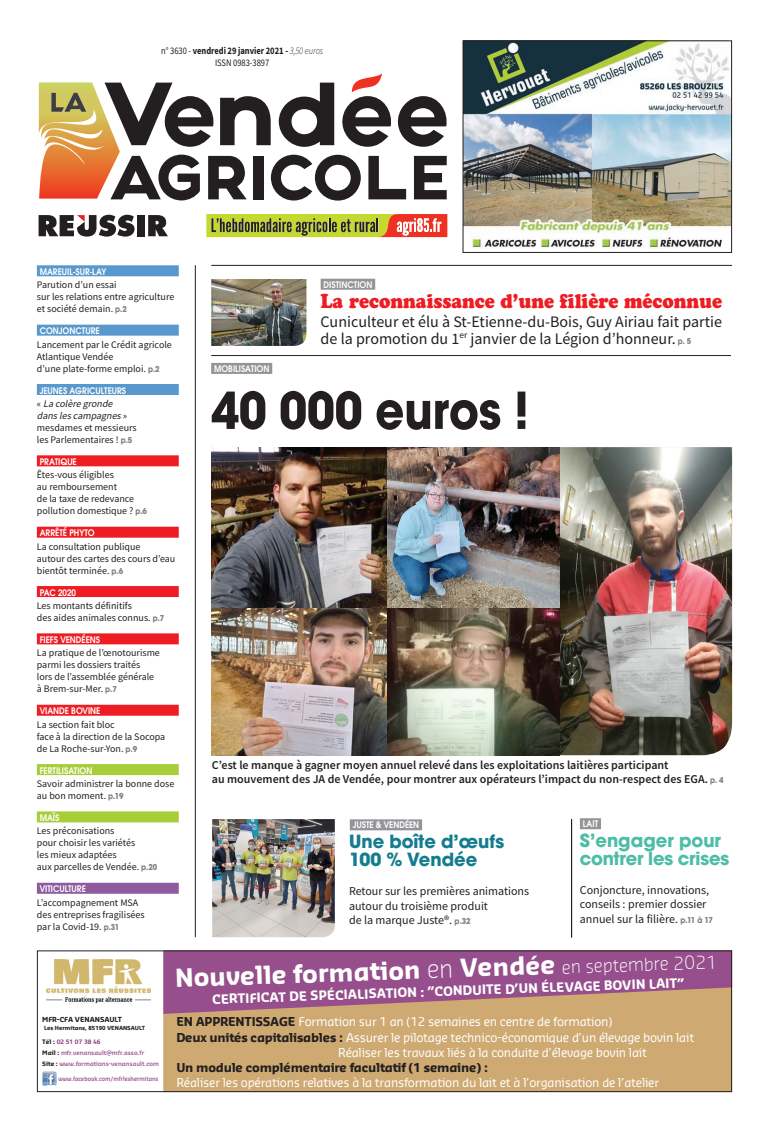
<style>
.page{position:relative;width:769px;height:1134px;background:#fff}
.page>*{position:absolute;margin:0;border:0;box-sizing:border-box;transform-origin:0 0}
.t1{font:700 56px "Avant Garde Gothic Itc T";color:#231f20;scale:.9 1}
.t2{font:700 24.3px "Sansa";color:#fff}
.t3{font:20px "Cooper Black Std";color:#ee1d23;scale:.9 1}
.t4{font:700 20px/18px "Avant Garde Gothic Itc T";letter-spacing:-.01em;color:#4dbea5}
.t5{font:700 20px/18px "Avant Garde Gothic Itc T";color:#137d8f}
.t6{font:16px/16.5px "Source Sans Pro";color:#231f20}
.t7{font:700 12.6px "Sansa";color:#fff}
.t8{font:12px "Sansa";letter-spacing:-.02em;color:#fff}
.t9{font:600 12px/14px "Source Sans Pro";color:#231f20}
.t10{font:12px/14.4px "Source Sans Pro";color:#231f20}
.t11{font:700 12px "Sansa";letter-spacing:-.02em;color:#231f20}
.t12{font:10px/12px "Source Sans Pro";color:#231f20}
.t13{font:600 10px "Avant Garde Gothic Itc T";color:#fff;scale:.9 1}
.t14{font:700 10px/12px "Source Sans Pro";letter-spacing:-.005em;color:#231f20;text-align:center;scale:.85 1}
.t15{font:700 6.8px "Sansa";color:#231f20}
.t16{font:600 6px/11px "Sansa";color:#964f8c}
.t17{font:600 6px "Sansa";color:#964f8c;scale:.9 1}
.t18{font:700 5.5px "Sansa";color:#231f20}
.s1{font-weight:400}
.s2{font-weight:300;font-style:italic}
.s3{font-family:"Avant Garde Gothic Itc T";font-weight:700;font-size:9px;color:#808285}
.s4{font-style:italic}
.s5{font-weight:700;color:#231f20}
.s6{font-weight:700}
.s7{font-weight:300}
.s8{font-weight:300;font-size:17.5px}
</style>
<div class="page">
<img style="left:464px;top:42px;width:265px;height:207px">
<div style="left:462px;top:40px;width:269px;height:213px;border:1px solid #231f20"></div>
<div style="left:163px;top:1014px;width:566px;height:76px;background:#ceaa72"></div>
<img style="left:46px;top:960px;width:104px;height:43px">
<svg style="left:163px;top:952px;width:566px;height:62px;background:#a26286"></svg>
<svg style="left:42px;top:1072px;width:14px;height:14px"></svg>
<div style="left:37px;top:950px;width:694px;height:142px;border:1px solid #231f20"></div>
<div style="left:37px;top:265px;width:142px;height:11px;background:#5998cd"></div>
<div style="left:37px;top:325px;width:142px;height:11px;background:#5998cd"></div>
<div style="left:37px;top:384px;width:142px;height:11px;background:#5998cd"></div>
<div style="left:37px;top:455px;width:142px;height:11px;background:#ee1d23"></div>
<div style="left:37px;top:527px;width:142px;height:11px;background:#ee1d23"></div>
<div style="left:37px;top:586px;width:142px;height:11px;background:#ee1d23"></div>
<div style="left:37px;top:633px;width:142px;height:11px;background:#ee1d23"></div>
<div style="left:37px;top:705px;width:142px;height:11px;background:#ee1d23"></div>
<div style="left:37px;top:764px;width:142px;height:11px;background:#a6ce39"></div>
<div style="left:37px;top:811px;width:142px;height:11px;background:#a6ce39"></div>
<div style="left:37px;top:883px;width:142px;height:11px;background:#8f5a9e"></div>
<hr style="left:211px;top:265px;width:520px;height:1px;background:#231f20">
<div style="left:320px;top:279px;width:55px;height:11px;background:#939598"></div>
<hr style="left:211px;top:355px;width:519px;height:1px;background:#231f20">
<hr style="left:195px;top:265px;width:1px;height:672px;background:#231f20">
<div style="left:211px;top:363px;width:61px;height:11px;background:#939598"></div>
<div style="left:137px;top:215px;width:7px;height:21px;background:#231f20"></div>
<svg style="left:148px;top:215px;width:20px;height:21px"></svg>
<svg style="left:39px;top:215px;width:95px;height:22px"></svg>
<svg style="left:39px;top:73px;width:408px;height:128px"></svg>
<svg style="left:206px;top:214px;width:241px;height:23px;background:#b39b3d"></svg>
<img style="left:211px;top:279px;width:95px;height:67px">
<img style="left:558px;top:447px;width:173px;height:308px">
<img style="left:211px;top:447px;width:347px;height:308px">
<div style="left:349px;top:819px;width:73px;height:11px;background:#939598"></div>
<img style="left:212px;top:819px;width:122px;height:118px">
<div style="left:579px;top:818px;width:21px;height:11px;background:#939598"></div>
<hr style="left:571px;top:819px;width:1px;height:118px;background:#231f20">
<p class="t14" style="left:161px;top:45px;width:192px"><span class="s1">n° 3630 -</span> vendredi 29 janvier 2021 - <span class="s2">3,50 euros<br></span><span class="s1">ISSN 0983-3897</span></p>
<p class="t13" style="left:40px;top:266px;width:76px">MAREUIL-SUR-LAY</p>
<p class="t12" style="left:37px;top:279px;width:139px">Parution d’un essai<br>sur les relations entre agriculture et société demain. <span class="s3">p.2</span></p>
<p class="t13" style="left:40px;top:325px;width:68px">CONJONCTURE</p>
<p class="t12" style="left:37px;top:338px;width:136px">Lancement par le Crédit agricole<br>Atlantique Vendée<br>d’une plate-forme emploi. <span class="s3">p.2</span></p>
<p class="t13" style="left:40px;top:384px;width:98px">JEUNES AGRICULTEURS</p>
<p class="t12" style="left:37px;top:398px;width:101px">« <span class="s4">La colèregronde danslescampagnes</span>» mesdames et messieurs les Parlementaires ! <span class="s3">p.5</span></p>
<p class="t13" style="left:40px;top:456px;width:43px">PRATIQUE</p>
<p class="t12" style="left:37px;top:469px;width:112px">Êtes-vous éligibles<br>au remboursement<br>de la taxe de redevance pollution domestique ? <span class="s3">p.6</span></p>
<p class="t13" style="left:40px;top:527px;width:63px">ARRÊTÉ PHYTO</p>
<p class="t12" style="left:37px;top:540px;width:140px">La consultation publique<br>autour des cartes des cours d’eau bientôt terminée. <span class="s3">p.6</span></p>
<p class="t13" style="left:40px;top:586px;width:42px">PAC 2020</p>
<p class="t12" style="left:37px;top:600px;width:129px">Les montants définitifs<br>des aides animales connus. <span class="s3">p.7</span></p>
<p class="t13" style="left:40px;top:634px;width:69px">FIEFS VENDÉENS</p>
<p class="t12" style="left:37px;top:647px;width:124px">La pratique de l’œnotourisme parmi les dossiers traités<br>lors de l’assemblée générale à Brem-sur-Mer. <span class="s3">p.7</span></p>
<p class="t13" style="left:40px;top:705px;width:69px">VIANDE BOVINE</p>
<p class="t12" style="left:37px;top:718px;width:130px">La section fait bloc<br>face à la direction de la Socopa de La Roche-sur-Yon. <span class="s3">p.9</span></p>
<p class="t13" style="left:40px;top:764px;width:60px">FERTILISATION</p>
<p class="t12" style="left:37px;top:778px;width:139px">Savoir administrer la bonne dose au bon moment. <span class="s3">p.19</span></p>
<p class="t13" style="left:40px;top:812px;width:23px">MAÏS</p>
<p class="t12" style="left:37px;top:825px;width:122px">Les préconisations<br>pour choisir les variétés<br>les mieux adaptées<br>aux parcelles de Vendée. <span class="s3">p.20</span></p>
<p class="t13" style="left:40px;top:883px;width:53px">VITICULTURE</p>
<p class="t12" style="left:37px;top:896px;width:109px">L’accompagnement MSA des entreprises fragilisées par la Covid-19. <span class="s3">p.31</span></p>
<p class="t13" style="left:323px;top:278px;width:56px">DISTINCTION</p>
<h3 class="t3" style="left:320px;top:289px;width:447px">La reconnaissance d’une filière méconnue</h3>
<h3 class="t6" style="left:320px;top:313px;width:402px">Cuniculteur et élu à St-Etienne-du-Bois, Guy Airiau fait partie de la promotion du 1<sup>er</sup> janvier de la Légion d’honneur. <span class="s3">p. 5</span></h3>
<p class="t13" style="left:214px;top:363px;width:63px">MOBILISATION</p>
<h1 class="t1" style="left:211px;top:376px;width:354px">40 000 euros !</h1>
<p class="t9" style="left:212px;top:758px;width:513px">C’est le manque à gagner moyen annuel relevé dans les exploitations laitières participant<br>au mouvement des JA de Vendée, pour montrer aux opérateurs l’impact du non-respect des EGA. <span class="s3">p. 4</span></p>
<p class="t13" style="left:352px;top:819px;width:75px">JUSTE &amp; VENDÉEN</p>
<h3 class="t5" style="left:349px;top:832px;width:157px">Une boîte d’œufs<br>100 % Vendée</h3>
<p class="t10" style="left:349px;top:884px;width:182px">Retour sur les premières animations autour du troisième produit<br>de la marque Juste®. <span class="s3">p.32</span></p>
<p class="t13" style="left:582px;top:818px;width:19px">LAIT</p>
<h3 class="t4" style="left:579px;top:831px;width:151px">S’engager pour contrer les crises</h3>
<p class="t10" style="left:579px;top:883px;width:134px">Conjoncture, innovations, conseils : premier dossier annuel sur la filière. <span class="s3">p.11 à 17</span></p>
<p class="t15" style="left:42px;top:1015px;width:81px">MFR-CFA VENANSAULT</p>
<p class="t16" style="left:42px;top:1036px;width:118px"><span class="s5">Tél :</span> <span class="s6">02 51 07 38 46<br></span><span class="s5">Mail :</span> mfr.venansault@mfr.asso.fr<br><span class="s5">Site :</span> www.formations-venansault.com</p>
<p class="t17" style="left:58px;top:1075px;width:112px">www.facebook.com/mfrleshermitans</p>
<p class="t18" style="left:44px;top:1024px;width:102px">Les Hermitans, 85190 VENANSAULT</p>
<h2 class="t2" style="left:174px;top:962px;width:543px;rotate:-2deg">Nouvelle formation <span class="s7">en</span> Vendée <span class="s8">en septembre 2021</span></h2>
<p class="t7" style="left:212px;top:991px;width:473px;rotate:-2deg">CERTIFICAT DE SPÉCIALISATION : ”CONDUITE D’UN ÉLEVAGE BOVIN LAIT”</p>
<p class="t8" style="left:176px;top:1014px;width:437px"><span class="s5">EN APPRENTISSAGE</span> Formation sur 1 an (12 semaines en centre de formation)</p>
<p class="t8" style="left:176px;top:1030px;width:519px"><span class="s5">Deux unités capitalisables :</span> Assurer le pilotage technico-économique d’un élevage bovin lait</p>
<p class="t8" style="left:338px;top:1045px;width:310px">Réaliser les travaux liés à la conduite d’élevage bovin lait</p>
<p class="t11" style="left:176px;top:1060px;width:313px">Un module complémentaire facultatif (1 semaine) :</p>
<p class="t8" style="left:176px;top:1074px;width:484px">Réaliser les opérations relatives à la transformation du lait et à l’organisation de l’atelier</p>
</div>
